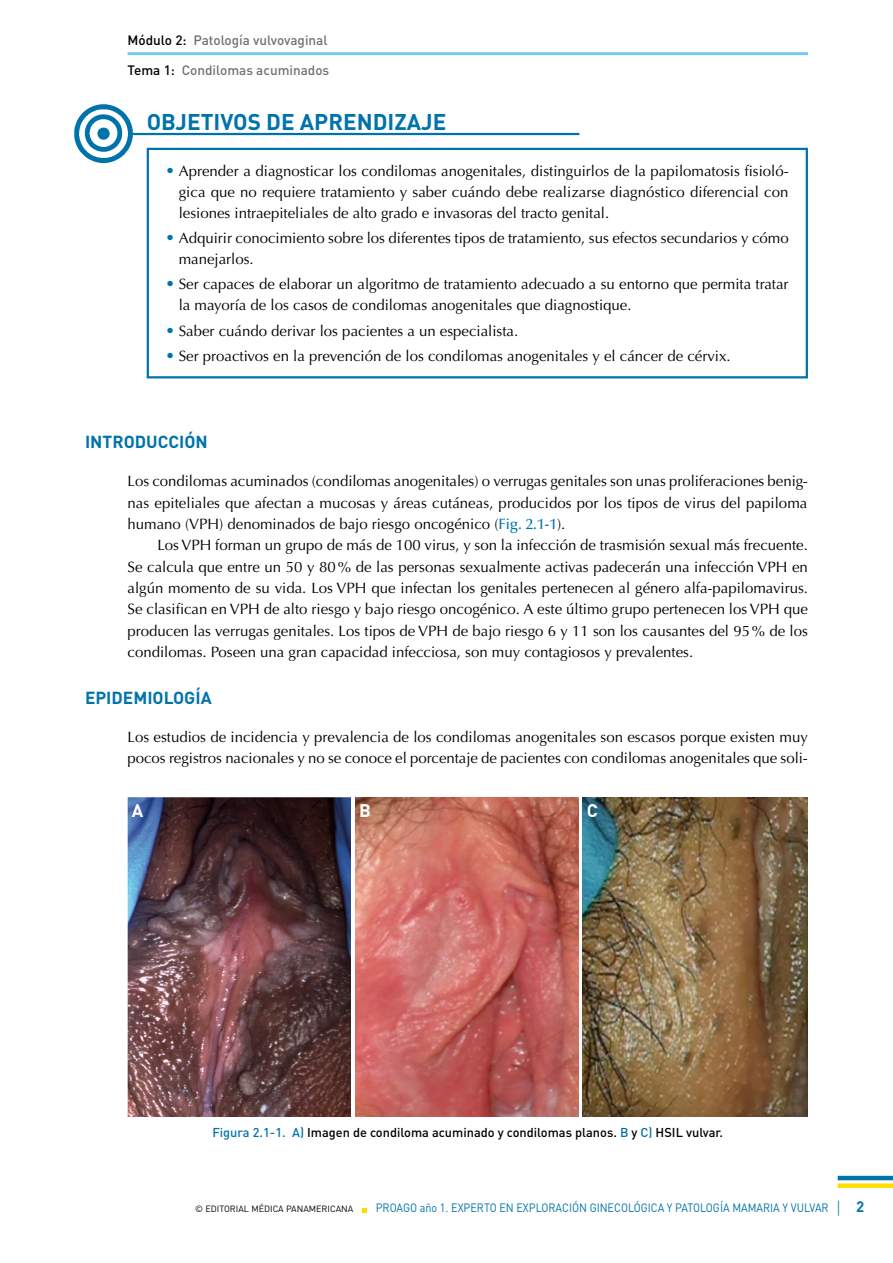
<style>
.page{position:relative;width:893px;height:1263px;background:#fff}
.page>*{position:absolute;margin:0;border:0;box-sizing:border-box;transform-origin:0 0}
.t1{font:700 22.5px "DIN";color:#0073ab}
.t2{font:700 18px "DIN";color:#fff}
.t3{font:700 17.25px "DIN";color:#0073ab}
.t4{font:15px/21.3px "Optima LT Std";color:#000;text-align:justify}
.t5{font:500 13.5px "DIN";color:#707172}
.t6{font:500 12.75px "DIN";color:#000}
.t7{font:12px "DIN";color:#0073ab;scale:.9 1}
.t8{font:9px "DIN";color:#000}
.s1{color:#000}
.s2{font-family:"DIN";font-size:16.5px;color:#0073ab}
.s3{font-weight:500;color:#0073ab}
.s4{color:#0073ab}
.s5{color:#fff}
.s6{font-family:"Optima LT Std";font-size:15px}
.s7{font-weight:700;font-size:15px}
</style>
<div class="page">
<hr style="left:128px;top:52px;width:680px;height:3px;background:#72caef">
<svg style="left:362px;top:1208px;width:5px;height:4px"></svg>
<hr style="left:838px;top:1176px;width:55px;height:4px;background:#0073ab">
<div style="left:838px;top:1183px;width:55px;height:5px;background:#fd0"></div>
<div style="left:147px;top:148px;width:661px;height:230px;border:2px solid #0073ab"></div>
<img style="left:74px;top:104px;width:61px;height:60px">
<hr style="left:129px;top:133px;width:450px;height:2px;background:#0073ab">
<img style="left:128px;top:797px;width:223px;height:319px">
<img style="left:355px;top:797px;width:223px;height:319px">
<img style="left:583px;top:797px;width:225px;height:319px">
<p class="t5" style="left:128px;top:32px;width:202px"><span class="s1">Módulo 2:</span> Patología vulvovaginal</p>
<p class="t5" style="left:128px;top:62px;width:203px"><span class="s1">Tema 1:</span> Condilomas acuminados</p>
<h1 class="t1" style="left:147px;top:107px;width:169px">OBJETIVOS DE APR</h1>
<h1 class="t1" style="left:343px;top:107px;width:105px">ENDIZAJE</h1>
<p class="t4" style="left:179px;top:161px;width:611px;text-indent:-13px"><span class="s2">•</span> Aprender a diagnosticar los condilomas anogenitales, distinguirlos de la papilomatosis fisioló&shy;gica que no requiere tratamiento y saber cuándo debe realizarse diagnóstico diferencial con lesiones intraepiteliales de alto grado e invasoras del tracto genital.</p>
<p class="t4" style="left:179px;top:228px;width:611px;text-indent:-13px"><span class="s2">•</span> Adquirir conocimiento sobre los diferentes tipos de tratamiento, sus efectos secundarios y cómo manejarlos.</p>
<p class="t4" style="left:179px;top:274px;width:611px;text-indent:-13px"><span class="s2">•</span> Ser capaces de elaborar un algoritmo de tratamiento adecuado a su entorno que permita tratar la mayoría de los casos de condilomas anogenitales que diagnostique.</p>
<p class="t4" style="left:166px;top:320px;width:354px"><span class="s2">•</span> Saber cuándo derivar los pacientes a un especialista.</p>
<p class="t4" style="left:166px;top:345px;width:566px"><span class="s2">•</span> Ser proactivos en la prevención de los condilomas anogenitales y el cáncer de cérvix.</p>
<p class="t3" style="left:85px;top:431px;width:121px">INTRODUCCIÓN</p>
<p class="t4" style="left:128px;top:471px;width:682px">Los condilomas acuminados (condilomas anogenitales) o verrugas genitales son unas proliferaciones benig&shy;nas epiteliales que afectan a mucosas y áreas cutáneas, producidos por los tipos de virus del papiloma humano (VPH) denominados de bajo riesgo oncogénico (<span class="s3">Fig. 2.1-1</span>).</p>
<p class="t4" style="left:128px;top:535px;width:682px;text-indent:30px">Los VPH forman un grupo de más de 100 virus, y son la infección de trasmisión sexual más frecuente.<br>Se calcula que entre un 50 y 80% de las personas sexualmente activas padecerán una infección VPH en algún momento de su vida. Los VPH que infectan los genitales pertenecen al género alfa-papilomavirus.<br>Se clasifican en VPH de alto riesgo y bajo riesgo oncogénico. A este último grupo pertenecen los VPH que producen las verrugas genitales. Los tipos de VPH de bajo riesgo 6 y 11 son los causantes del 95% de los condilomas. Poseen una gran capacidad infecciosa, son muy contagiosos y prevalentes.</p>
<p class="t3" style="left:85px;top:686px;width:128px">EPIDEMIOLOGÍA</p>
<p class="t4" style="left:128px;top:726px;width:682px">Los estudios de incidencia y prevalencia de los condilomas anogenitales son escasos porque existen muy pocos registros nacionales y no se conoce el porcentaje de pacientes con condilomas anogenitales que soli-</p>
<p class="t2" style="left:132px;top:798px;width:13px">A</p>
<p class="t2" style="left:359px;top:798px;width:11px">B</p>
<p class="t2" style="left:587px;top:798px;width:11px">C</p>
<p class="t6" style="left:212px;top:1125px;width:512px"><span class="s4">Figura 2.1-1. A)</span> Imagen de condiloma acuminado y condilomas planos. <span class="s4">B</span> y <span class="s4">C)</span> HSIL vulvar.</p>
<p class="t8" style="left:130px;top:1203px;width:224px"><span class="s5">SEICAT/SERAM</span> © EDITORIAL MÉDICA PANAMERICANA</p>
<p class="t7" style="left:376px;top:1200px;width:544px">PROAGO año 1. EXPERTO EN EXPLORACIÓN GINECOLÓGICA Y PATOLOGÍA MAMARIA Y VULVAR <span class="s6">|</span> <span class="s7">2</span></p>
</div>
